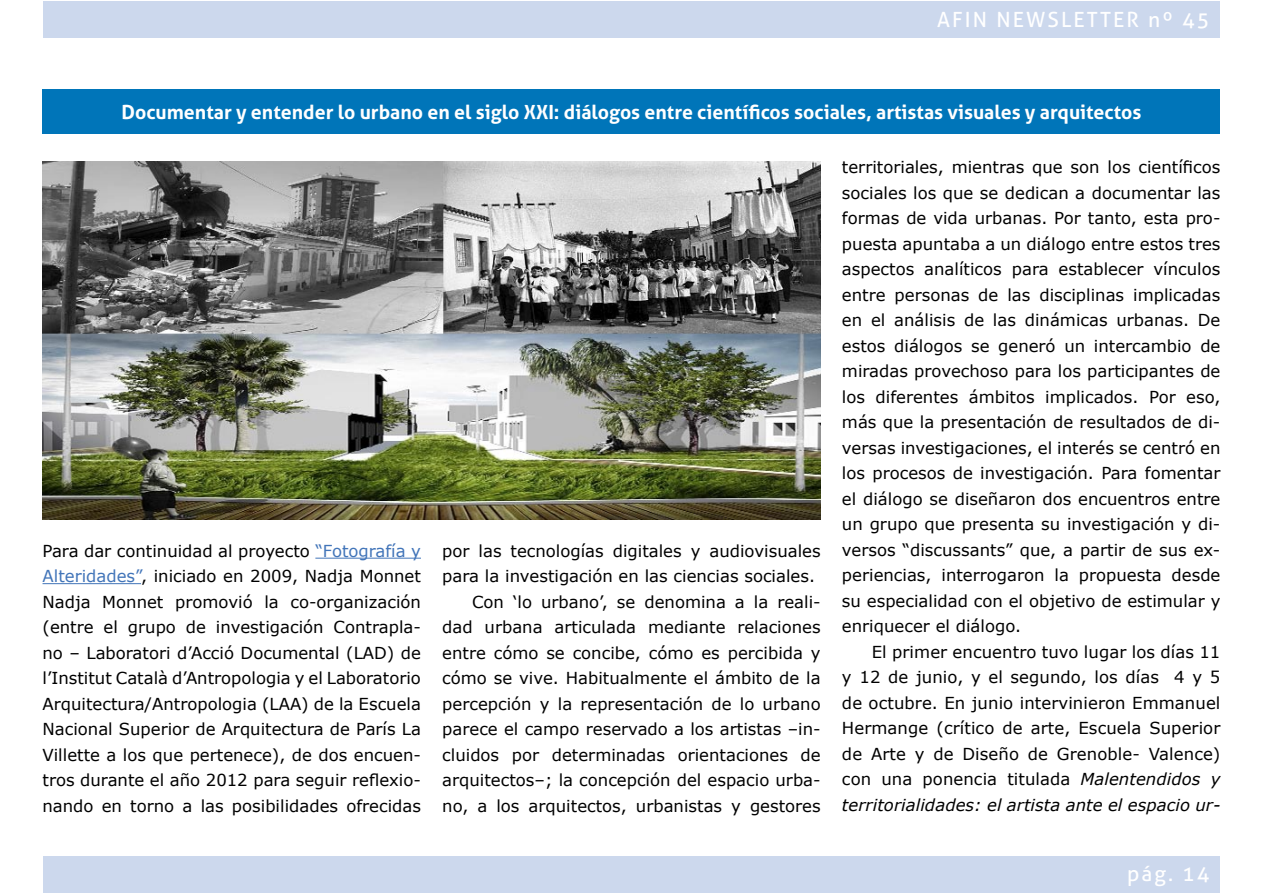
<style>
.page{position:relative;width:1263px;height:893px;background:#fff}
.page>*{position:absolute;margin:0;border:0;box-sizing:border-box;transform-origin:0 0}
.t1{font:21px "Aller";letter-spacing:.1em;color:#fff}
.t2{font:700 19.5px "Aller";color:#fff}
.t3{font:16.5px/25.5px "Verdana";color:#000;text-align:justify}
.s1{color:#4275b9}
.s2{font-style:italic}
</style>
<div class="page">
<div style="left:43px;top:1px;width:1177px;height:37px;background:#ccd8ed"></div>
<div style="left:43px;top:856px;width:1177px;height:37px;background:#ccd8ed"></div>
<hr style="left:315px;top:558px;width:106px;height:1px;background:#4275b9">
<hr style="left:43px;top:583px;width:98px;height:1px;background:#4275b9">
<img style="left:42px;top:162px;width:779px;height:357px">
<div style="left:43px;top:89px;width:1177px;height:45px;background:#0075b9"></div>
<p class="t1" style="left:937px;top:7px;width:274px">AFIN NEWSLETTER nº 45</p>
<p class="t2" style="left:121px;top:100px;width:1022px">Documentar y entender lo urbano en el siglo XXI: diálogos entre científicos sociales, artistas visuales y arquitectos</p>
<p class="t3" style="left:43px;top:538px;width:380px">Para dar continuidad al proyecto <span class="s1">“Fotografía y Alteridades”</span>, iniciado en 2009, Nadja Monnet Nadja Monnet promovió la co-organización (entre el grupo de investigación Contrapla&shy;no – Laboratori d’Acció Documental (LAD) de l’Institut Català d’Antropologia y el Laboratorio Arquitectura/Antropologia (LAA) de la Escuela Nacional Superior de Arquitectura de París La Villette a los que pertenece), de dos encuen&shy;tros durante el año 2012 para seguir reflexio&shy;nando en torno a las posibilidades ofrecidas</p>
<p class="t3" style="left:442px;top:538px;width:380px">por las tecnologías digitales y audiovisuales</p>
<p class="t3" style="left:442px;top:564px;width:374px">para la investigación en las ciencias sociales.</p>
<p class="t3" style="left:472px;top:589px;width:350px">Con ‘lo urbano’, se denomina a la reali-</p>
<p class="t3" style="left:442px;top:615px;width:380px">dad urbana articulada mediante relaciones</p>
<p class="t3" style="left:442px;top:640px;width:380px">entre cómo se concibe, cómo es percibida y</p>
<p class="t3" style="left:442px;top:666px;width:380px">cómo se vive. Habitualmente el ámbito de la</p>
<p class="t3" style="left:442px;top:691px;width:380px">percepción y la representación de lo urbano</p>
<p class="t3" style="left:442px;top:717px;width:380px">parece el campo reservado a los artistas –in-</p>
<p class="t3" style="left:442px;top:742px;width:380px">cluidos por determinadas orientaciones de</p>
<p class="t3" style="left:442px;top:768px;width:380px">arquitectos–; la concepción del espacio urba-</p>
<p class="t3" style="left:442px;top:793px;width:380px">no, a los arquitectos, urbanistas y gestores</p>
<p class="t3" style="left:842px;top:155px;width:380px">territoriales, mientras que son los científicos sociales los que se dedican a documentar las formas de vida urbanas. Por tanto, esta pro&shy;puesta apuntaba a un diálogo entre estos tres aspectos analíticos para establecer vínculos entre personas de las disciplinas implicadas en el análisis de las dinámicas urbanas. De estos diálogos se generó un intercambio de miradas provechoso para los participantes de los diferentes ámbitos implicados. Por eso, más que la presentación de resultados de di&shy;versas investigaciones, el interés se centró en los procesos de investigación. Para fomentar el diálogo se diseñaron dos encuentros entre un grupo que presenta su investigación y di&shy;versos “discussants” que, a partir de sus ex&shy;periencias, interrogaron la propuesta desde su especialidad con el objetivo de estimular y enriquecer el diálogo.</p>
<p class="t3" style="left:842px;top:639px;width:380px;text-indent:30px">El primer encuentro tuvo lugar los días 11 y 12 de junio, y el segundo, los días 4 y 5 de octubre. En junio intervinieron Emmanuel Hermange (crítico de arte, Escuela Superior de Arte y de Diseño de Grenoble- Valence) con una ponencia titulada <span class="s2">Malentendidos y territorialidades: el artista ante el espacio ur-</span></p>
<p class="t1" style="left:1127px;top:861px;width:84px">pág. 14</p>
</div>
